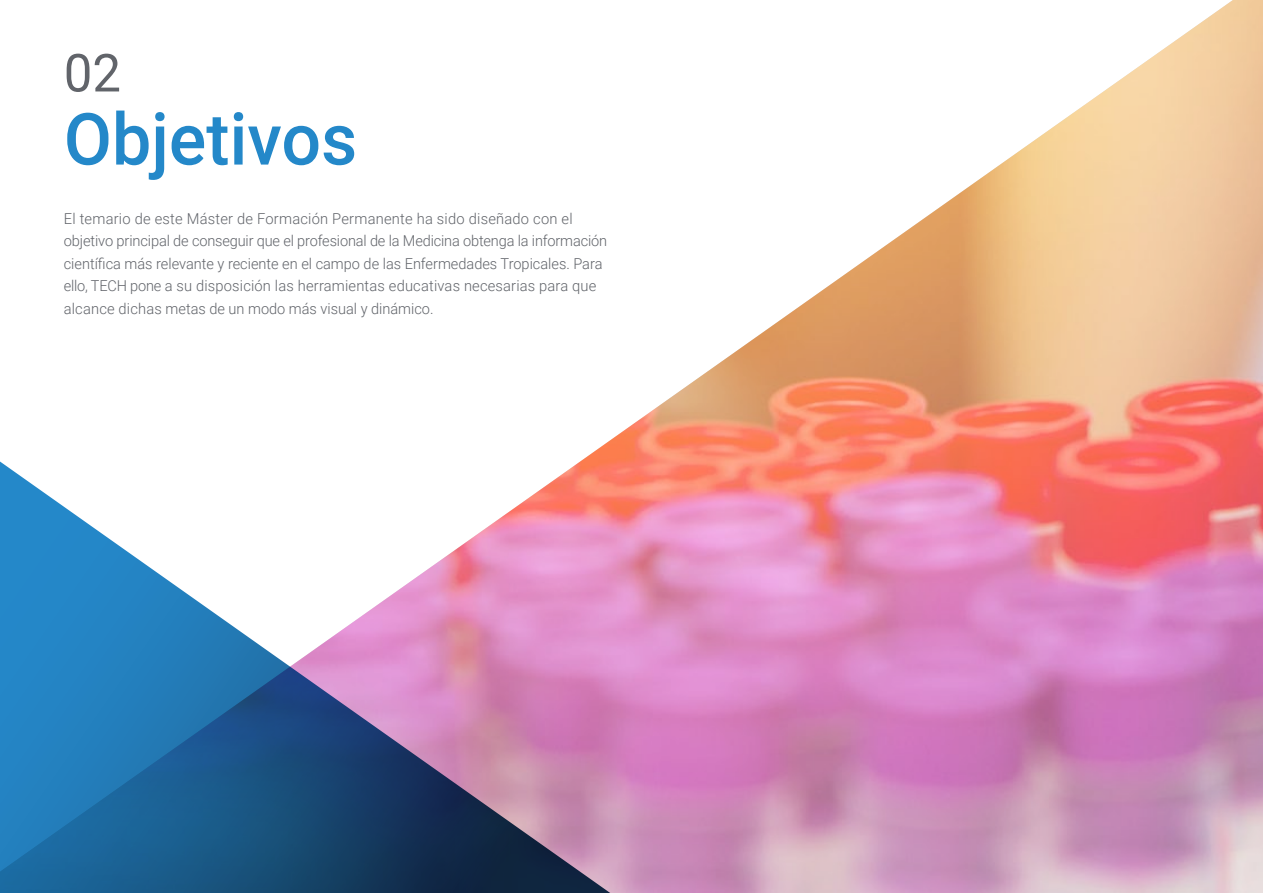
<style>
.page{position:relative;width:1263px;height:893px;background:#fff}
.page>*{position:absolute;margin:0;border:0;box-sizing:border-box;transform-origin:0 0}
.t1{font:500 72px "Roboto";color:#2488c9}
.t2{font:52.5px "Roboto";color:#61646a}
.t3{font:300 15px/22.5px "Roboto";color:#61646a}
</style>
<div class="page">
<img style="left:602px;top:0;width:661px;height:893px">
<svg style="left:0;top:446px;width:640px;height:447px"></svg>
<h2 class="t2" style="left:64px;top:36px;width:59px">02</h2>
<h1 class="t1" style="left:64px;top:89px;width:295px">Objetivos</h1>
<p class="t3" style="left:64px;top:207px;width:545px">El temario de este Máster de Formación Permanente ha sido diseñado con el objetivo principal de conseguir que el profesional de la Medicina obtenga la información científica más relevante y reciente en el campo de las Enfermedades Tropicales. Para ello, TECH pone a su disposición las herramientas educativas necesarias para que alcance dichas metas de un modo más visual y dinámico.</p>
</div>
